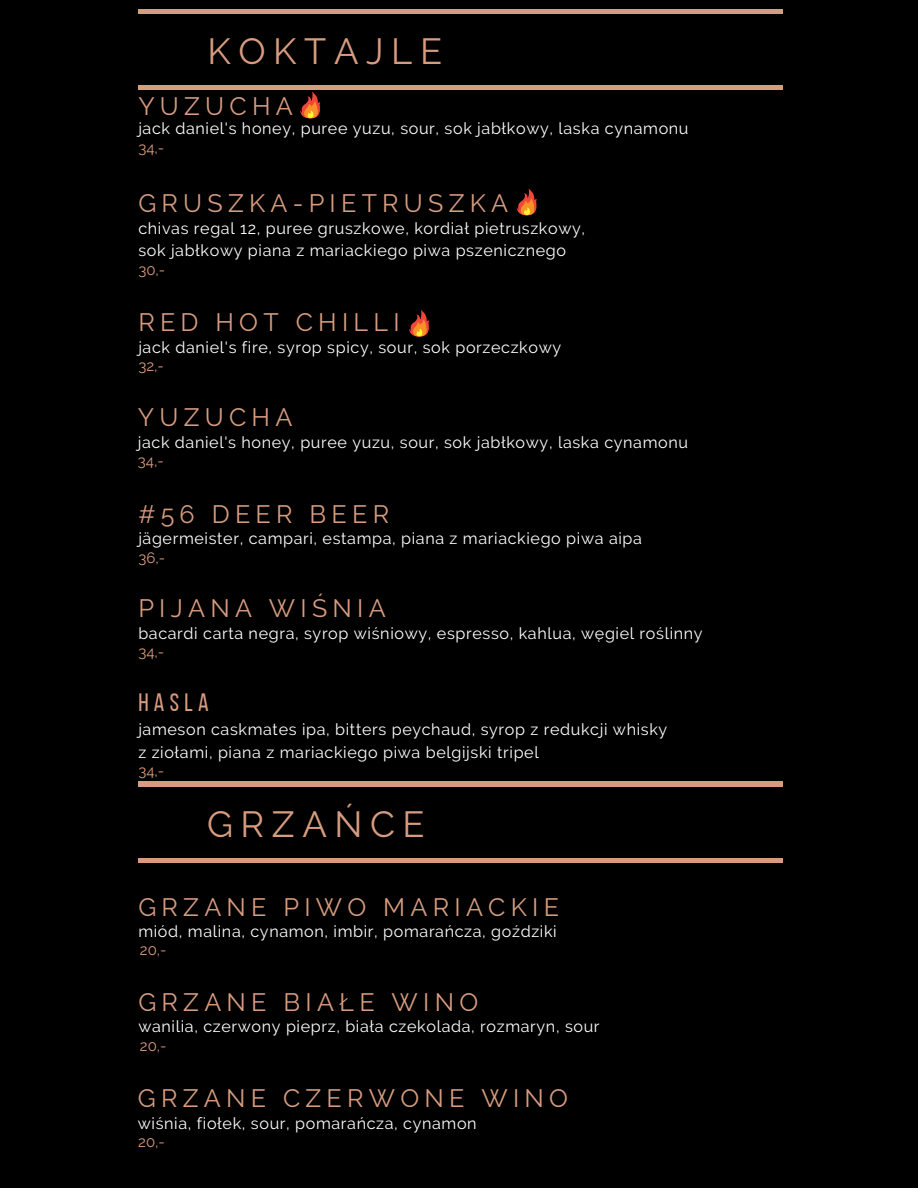
<style>
.page{position:relative;width:918px;height:1188px;background:#000}
.page>*{position:absolute;margin:0;border:0;box-sizing:border-box;transform-origin:0 0}
.t1{font:36.3px "Raleway";letter-spacing:.21em;color:#d79c7f}
.t2{font:25.05px "Raleway";letter-spacing:.21em;color:#d79c7f}
.t3{font:25.05px "Bebas Neue";letter-spacing:.21em;color:#d79c7f}
.t4{font:16.2px "Raleway";letter-spacing:.04em;color:#fff}
.t5{font:15px "Raleway";color:#d79c7f}
</style>
<div class="page">
<div style="left:138px;top:9px;width:645px;height:5px;background:#d79c7f"></div>
<div style="left:138px;top:85px;width:645px;height:5px;background:#d79c7f"></div>
<svg style="left:300px;top:92px;width:21px;height:27px"></svg>
<svg style="left:517px;top:189px;width:20px;height:27px"></svg>
<hr style="left:138px;top:782px;width:644px;height:4px;background:#d79c7f">
<div style="left:138px;top:858px;width:644px;height:5px;background:#d79c7f"></div>
<svg style="left:409px;top:310px;width:21px;height:27px"></svg>
<p class="t1" style="left:208px;top:30px;width:236px">KOKTAJLE</p>
<p class="t2" style="left:138px;top:92px;width:156px">YUZUCHA</p>
<p class="t5" style="left:138px;top:139px;width:27px">34,-</p>
<p class="t4" style="left:138px;top:119px;width:552px">jack daniel's honey, puree yuzu, sour, sok jabłkowy, laska cynamonu</p>
<p class="t2" style="left:138px;top:189px;width:371px">GRUSZKA-PIETRUSZKA</p>
<p class="t4" style="left:138px;top:219px;width:448px">chivas regal 12, puree gruszkowe, kordiał pietruszkowy,</p>
<p class="t4" style="left:138px;top:241px;width:429px">sok jabłkowy piana z mariackiego piwa pszenicznego</p>
<p class="t5" style="left:138px;top:261px;width:28px">30,-</p>
<p class="t2" style="left:138px;top:307px;width:263px">RED HOT CHILLI</p>
<p class="t5" style="left:138px;top:357px;width:27px">32,-</p>
<p class="t4" style="left:138px;top:337px;width:424px">jack daniel's fire, syrop spicy, sour, sok porzeczkowy</p>
<p class="t2" style="left:138px;top:403px;width:156px">YUZUCHA</p>
<p class="t5" style="left:138px;top:452px;width:27px">34,-</p>
<p class="t4" style="left:138px;top:433px;width:552px">jack daniel's honey, puree yuzu, sour, sok jabłkowy, laska cynamonu</p>
<p class="t2" style="left:138px;top:499px;width:252px">#56 DEER BEER</p>
<p class="t5" style="left:138px;top:549px;width:28px">36,-</p>
<p class="t4" style="left:138px;top:529px;width:505px">jägermeister, campari, estampa, piana z mariackiego piwa aipa</p>
<p class="t2" style="left:138px;top:594px;width:249px">PIJANA WIŚNIA</p>
<p class="t5" style="left:138px;top:643px;width:27px">34,-</p>
<p class="t4" style="left:138px;top:624px;width:566px">bacardi carta negra, syrop wiśniowy, espresso, kahlua, węgiel roślinny</p>
<p class="t3" style="left:138px;top:693px;width:72px">HASLA</p>
<p class="t4" style="left:138px;top:720px;width:531px">jameson caskmates ipa, bitters peychaud, syrop z redukcji whisky</p>
<p class="t4" style="left:138px;top:743px;width:402px">z ziołami, piana z mariackiego piwa belgijski tripel</p>
<p class="t5" style="left:138px;top:762px;width:27px">34,-</p>
<p class="t1" style="left:207px;top:803px;width:219px">GRZAŃCE</p>
<p class="t2" style="left:138px;top:892px;width:422px">GRZANE PIWO MARIACKIE</p>
<p class="t5" style="left:140px;top:941px;width:28px">20,-</p>
<p class="t4" style="left:138px;top:922px;width:420px">miód, malina, cynamon, imbir, pomarańcza, goździki</p>
<p class="t2" style="left:138px;top:988px;width:341px">GRZANE BIAŁE WINO</p>
<p class="t5" style="left:140px;top:1037px;width:28px">20,-</p>
<p class="t4" style="left:138px;top:1017px;width:463px">wanilia, czerwony pieprz, biała czekolada, rozmaryn, sour</p>
<p class="t2" style="left:138px;top:1083px;width:432px">GRZANE CZERWONE WINO</p>
<p class="t5" style="left:138px;top:1133px;width:28px">20,-</p>
<p class="t4" style="left:138px;top:1113px;width:340px">wiśnia, fiołek, sour, pomarańcza, cynamon</p>
</div>
